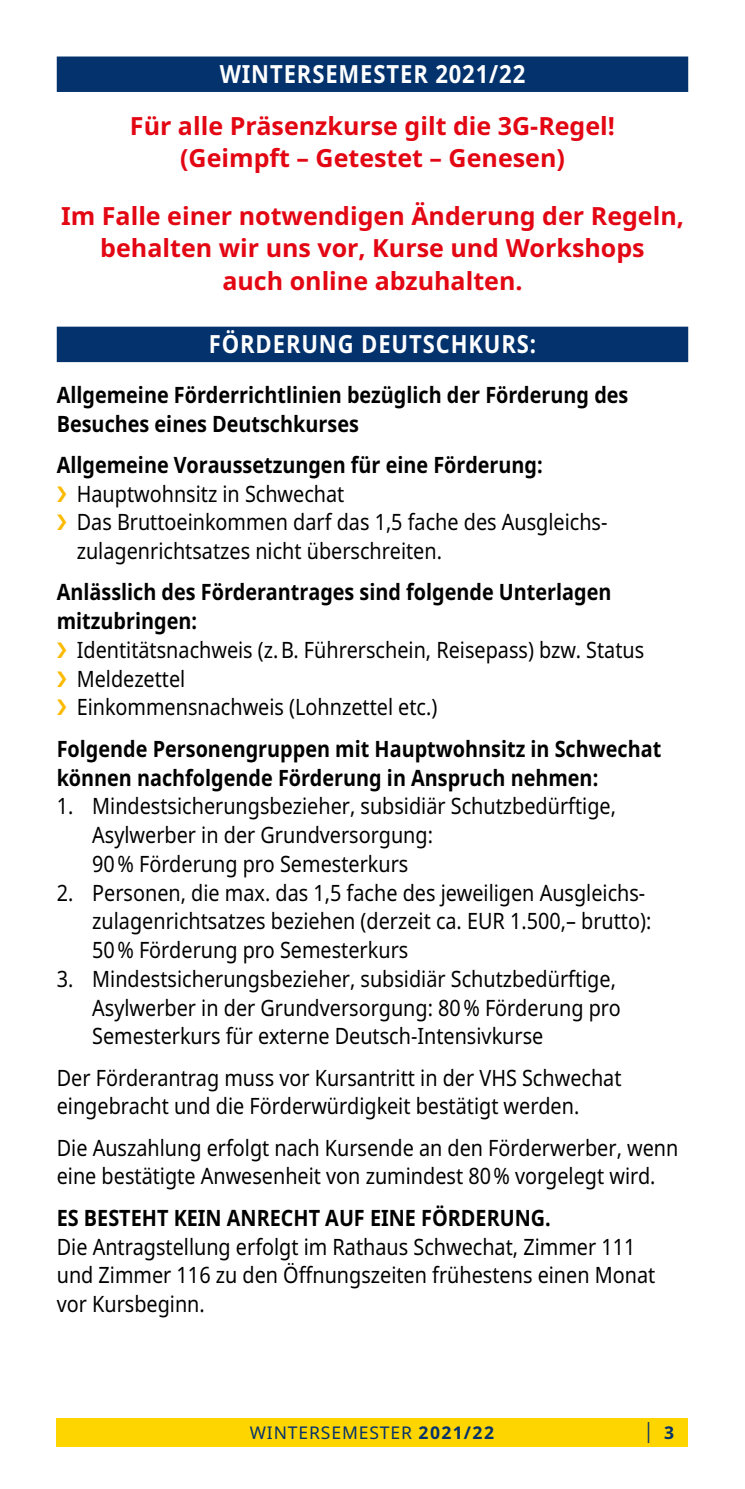
<style>
.page{position:relative;width:745px;height:1489px;background:#fff}
.page>*{position:absolute;margin:0;border:0;box-sizing:border-box;transform-origin:0 0}
.t1{font:700 25px/32.5px "Noto Sans";color:#e30613;text-align:center}
.t2{font:700 25px "Noto Sans";letter-spacing:.04em;color:#fff;scale:.88 1}
.t3{font:22.5px/28.8px "Noto Sans";color:#000;scale:.88 1}
.t4{font:700 22.5px/28.8px "Noto Sans";color:#000;scale:.88 1}
.t5{font:21px "Noto Sans";color:#03326c;scale:.83 1}
.t6{font:17.5px "Noto Sans";letter-spacing:.05em;color:#03326c}
.s1{font-weight:700}
.s2{font-weight:700;font-size:17.5px}
</style>
<div class="page">
<div style="left:57px;top:1417px;width:630px;height:29px;background:#ffd500"></div>
<div style="left:57px;top:56px;width:630px;height:36px;background:#03326c"></div>
<div style="left:57px;top:326px;width:630px;height:36px;background:#03326c"></div>
<p class="t2" style="left:219px;top:56px;width:348px">WINTERSEMESTER 2021/22</p>
<p class="t1" style="left:130px;top:109px;width:486px">Für alle Präsenzkurse gilt die 3G-Regel! (Geimpft – Getestet – Genesen)</p>
<p class="t1" style="left:61px;top:199px;width:624px">Im Falle einer notwendigen Änderung der Regeln, behalten wir uns vor, Kurse und Workshops<br>auch online abzuhalten.</p>
<p class="t2" style="left:209px;top:326px;width:373px">FÖRDERUNG DEUTSCHKURS:</p>
<p class="t4" style="left:57px;top:379px;width:650px">Allgemeine Förderrichtlinien bezüglich der Förderung des<br>Besuches eines Deutschkurses</p>
<p class="t4" style="left:57px;top:449px;width:553px">Allgemeine Voraussetzungen für eine Förderung:</p>
<p class="t3" style="left:77px;top:478px;width:602px">Hauptwohnsitz in Schwechat<br>Das Bruttoeinkommen darf das 1,5 fache des Ausgleichs&shy;zulagenrichtsatzes nicht überschreiten.</p>
<p class="t4" style="left:57px;top:577px;width:631px">Anlässlich des Förderantrages sind folgende Unterlagen mitzubringen:</p>
<p class="t3" style="left:77px;top:634px;width:646px">Identitätsnachweis (z.B. Führerschein, Reisepass) bzw. Status<br>Meldezettel<br>Einkommensnachweis (Lohnzettel etc.)</p>
<p class="t4" style="left:57px;top:733px;width:688px">Folgende Personengruppen mit Hauptwohnsitz in Schwechat können nachfolgende Förderung in Anspruch nehmen:</p>
<p class="t3" style="left:92px;top:791px;width:596px;text-indent:-35px">1. Mindestsicherungsbezieher, subsidiär Schutzbedürftige,<br>Asylwerber in der Grundversorgung:<br>90% Förderung pro Semesterkurs</p>
<p class="t3" style="left:92px;top:877px;width:636px;text-indent:-35px">2. Personen, die max. das 1,5 fache des jeweiligen Ausgleichs&shy;zulagenrichtsatzes beziehen (derzeit ca. EUR 1.500,– brutto):<br>50% Förderung pro Semesterkurs</p>
<p class="t3" style="left:92px;top:963px;width:602px;text-indent:-35px">3. Mindestsicherungsbezieher, subsidiär Schutzbedürftige,<br>Asylwerber in der Grundversorgung: 80% Förderung pro<br>Semesterkurs für externe Deutsch-Intensivkurse</p>
<p class="t3" style="left:57px;top:1062px;width:643px">Der Förderantrag muss vor Kursantritt in der VHS Schwechat eingebracht und die Förderwürdigkeit bestätigt werden.</p>
<p class="t3" style="left:57px;top:1132px;width:707px">Die Auszahlung erfolgt nach Kursende an den Förderwerber, wenn eine bestätigte Anwesenheit von zumindest 80% vorgelegt wird.</p>
<p class="t4" style="left:57px;top:1202px;width:562px">ES BESTEHT KEIN ANRECHT AUF EINE FÖRDERUNG.</p>
<p class="t3" style="left:57px;top:1231px;width:681px">Die Antragstellung erfolgt im Rathaus Schwechat, Zimmer 111 und Zimmer 116 zu den Öffnungszeiten frühestens einen Monat vor Kursbeginn.</p>
<p class="t6" style="left:250px;top:1420px;width:246px">WINTERSEMESTER <span class="s1">2021/22</span></p>
<p class="t5" style="left:643px;top:1415px;width:38px">| <span class="s2">3</span></p>
</div>
